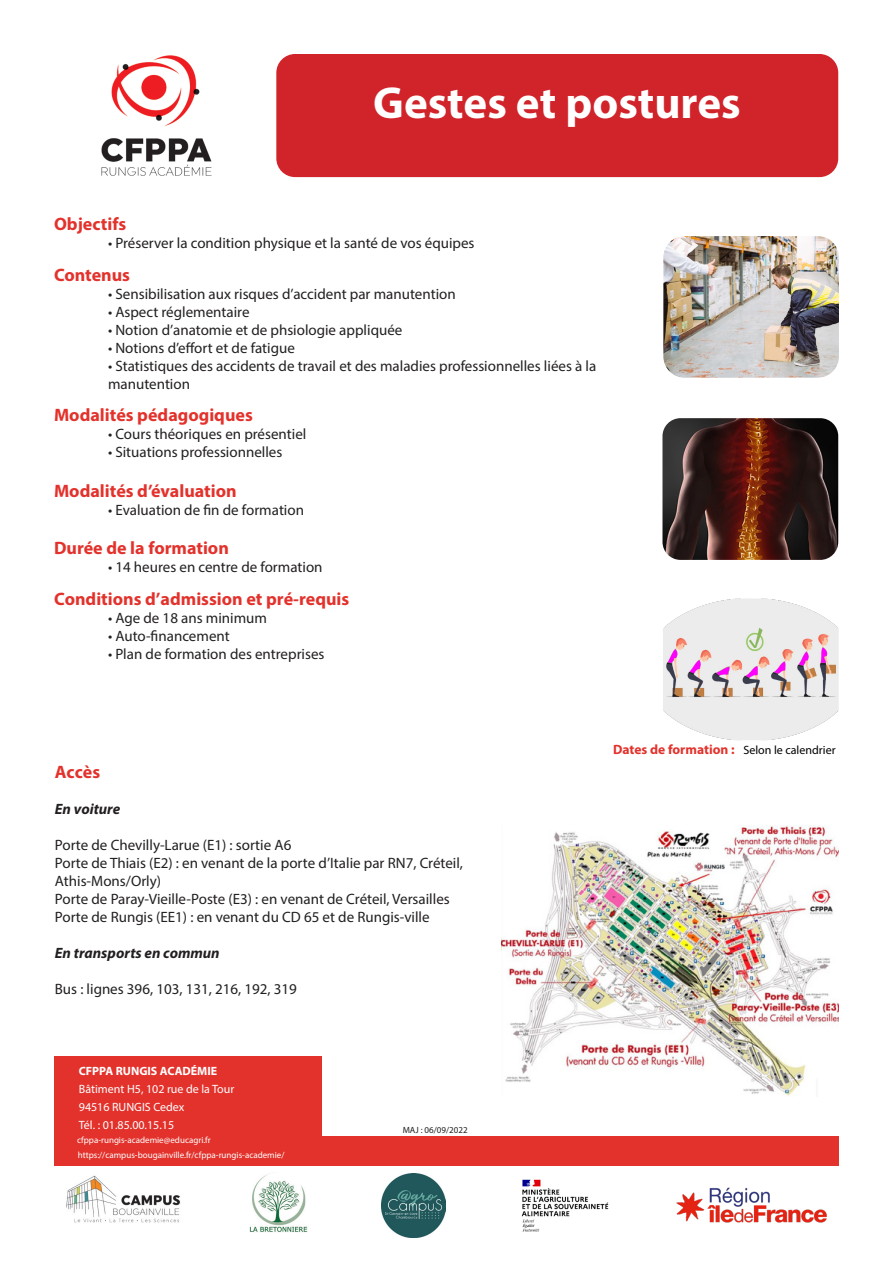
<style>
.page{position:relative;width:893px;height:1263px;background:#fff}
.page>*{position:absolute;margin:0;border:0;box-sizing:border-box;transform-origin:0 0}
.t1{font:700 45px "Myriad Pro";color:#fff}
.t2{font:700 18px "Myriad Pro";color:#e3322c}
.t3{font:15px "Myriad Pro";color:#231f20}
.t4{font:italic 700 15px "Myriad Pro";color:#231f20}
.t5{font:700 13.5px "Myriad Pro";color:#e3322c}
.t6{font:12px "Myriad Pro";color:#fff}
.t7{font:700 12px "Myriad Pro";color:#fff}
.t8{font:9px "Myriad Pro";color:#fff}
.t9{font:9px "Myriad Pro";color:#231f20}
.s1{font-weight:400;font-size:12px;color:#000}
</style>
<div class="page">
<img style="left:502px;top:825px;width:336px;height:271px">
<img style="left:66px;top:1175px;width:115px;height:48px">
<img style="left:249px;top:1174px;width:59px;height:59px">
<img style="left:381px;top:1173px;width:64px;height:64px">
<img style="left:676px;top:1187px;width:151px;height:36px">
<img style="left:521px;top:1179px;width:88px;height:53px">
<div style="left:277px;top:55px;width:560px;height:121px;background:#d1232a;border-radius:18px"></div>
<div style="left:276px;top:54px;width:562px;height:123px;border:2px solid #d1232a;border-radius:18px"></div>
<img style="left:101px;top:55px;width:111px;height:121px">
<img style="left:663px;top:236px;width:176px;height:142px">
<img style="left:662px;top:418px;width:176px;height:142px">
<img style="left:663px;top:598px;width:176px;height:142px">
<div style="left:54px;top:1056px;width:267px;height:95px;background:#e3322c"></div>
<div style="left:55px;top:1136px;width:784px;height:30px;background:#e3322c"></div>
<p class="t1" style="left:373px;top:74px;width:369px">Gestes et postures</p>
<p class="t2" style="left:54px;top:212px;width:74px">Objectifs</p>
<p class="t3" style="left:108px;top:234px;width:368px">• Préserver la condition physique et la santé de vos équipes</p>
<p class="t2" style="left:54px;top:263px;width:78px">Contenus</p>
<p class="t3" style="left:108px;top:284px;width:349px">• Sensibilisation aux risques d’accident par manutention</p>
<p class="t3" style="left:108px;top:302px;width:143px">• Aspect réglementaire</p>
<p class="t3" style="left:108px;top:320px;width:296px">• Notion d’anatomie et de phsiologie appliquée</p>
<p class="t3" style="left:108px;top:338px;width:188px">• Notions d’effort et de fatigue</p>
<p class="t3" style="left:108px;top:356px;width:490px">• Statistiques des accidents de travail et des maladies professionnelles liées à la</p>
<p class="t3" style="left:108px;top:374px;width:84px">manutention</p>
<p class="t2" style="left:54px;top:403px;width:200px">Modalités pédagogiques</p>
<p class="t3" style="left:108px;top:425px;width:200px">• Cours théoriques en présentiel</p>
<p class="t3" style="left:108px;top:443px;width:176px">• Situations professionnelles</p>
<p class="t2" style="left:54px;top:479px;width:184px">Modalités d’évaluation</p>
<p class="t3" style="left:108px;top:500px;width:198px">• Evaluation de fin de formation</p>
<p class="t2" style="left:54px;top:536px;width:176px">Durée de la formation</p>
<p class="t3" style="left:108px;top:558px;width:216px">• 14 heures en centre de formation</p>
<p class="t2" style="left:54px;top:587px;width:297px">Conditions d’admission et pré-requis</p>
<p class="t3" style="left:108px;top:608px;width:161px">• Age de 18 ans minimum</p>
<p class="t3" style="left:108px;top:626px;width:123px">• Auto-financement</p>
<p class="t3" style="left:108px;top:644px;width:218px">• Plan de formation des entreprises</p>
<p class="t2" style="left:55px;top:760px;width:47px">Accès</p>
<p class="t4" style="left:55px;top:799px;width:67px">En voiture</p>
<p class="t3" style="left:55px;top:836px;width:238px">Porte de Chevilly-Larue (E1) : sortie A6</p>
<p class="t3" style="left:55px;top:854px;width:410px">Porte de Thiais (E2) : en venant de la porte d’Italie par RN7, Créteil,</p>
<p class="t3" style="left:55px;top:872px;width:108px">Athis-Mons/Orly)</p>
<p class="t3" style="left:55px;top:890px;width:396px">Porte de Paray-Vieille-Poste (E3) : en venant de Créteil, Versailles</p>
<p class="t3" style="left:55px;top:908px;width:376px">Porte de Rungis (EE1) : en venant du CD 65 et de Rungis-ville</p>
<p class="t4" style="left:55px;top:943px;width:166px">En transports en commun</p>
<p class="t3" style="left:55px;top:980px;width:244px">Bus : lignes 396, 103, 131, 216, 192, 319</p>
<p class="t7" style="left:79px;top:1063px;width:140px">CFPPA RUNGIS ACADÉMIE</p>
<p class="t6" style="left:79px;top:1081px;width:157px">Bâtiment H5, 102 rue de la Tour</p>
<p class="t6" style="left:79px;top:1099px;width:107px">94516 RUNGIS Cedex</p>
<p class="t6" style="left:79px;top:1117px;width:97px">Tél. : 01.85.00.15.15</p>
<p class="t8" style="left:77px;top:1134px;width:135px">cfppa-rungis-academie@educagri.fr</p>
<p class="t8" style="left:78px;top:1149px;width:208px">https://campus-bougainville.fr/cfppa-rungis-academie/</p>
<p class="t9" style="left:403px;top:1124px;width:66px">MAJ : 06/09/2022</p>
<p class="t5" style="left:613px;top:741px;width:224px">Dates de formation : <span class="s1">Selon le calendrier</span></p>
</div>
